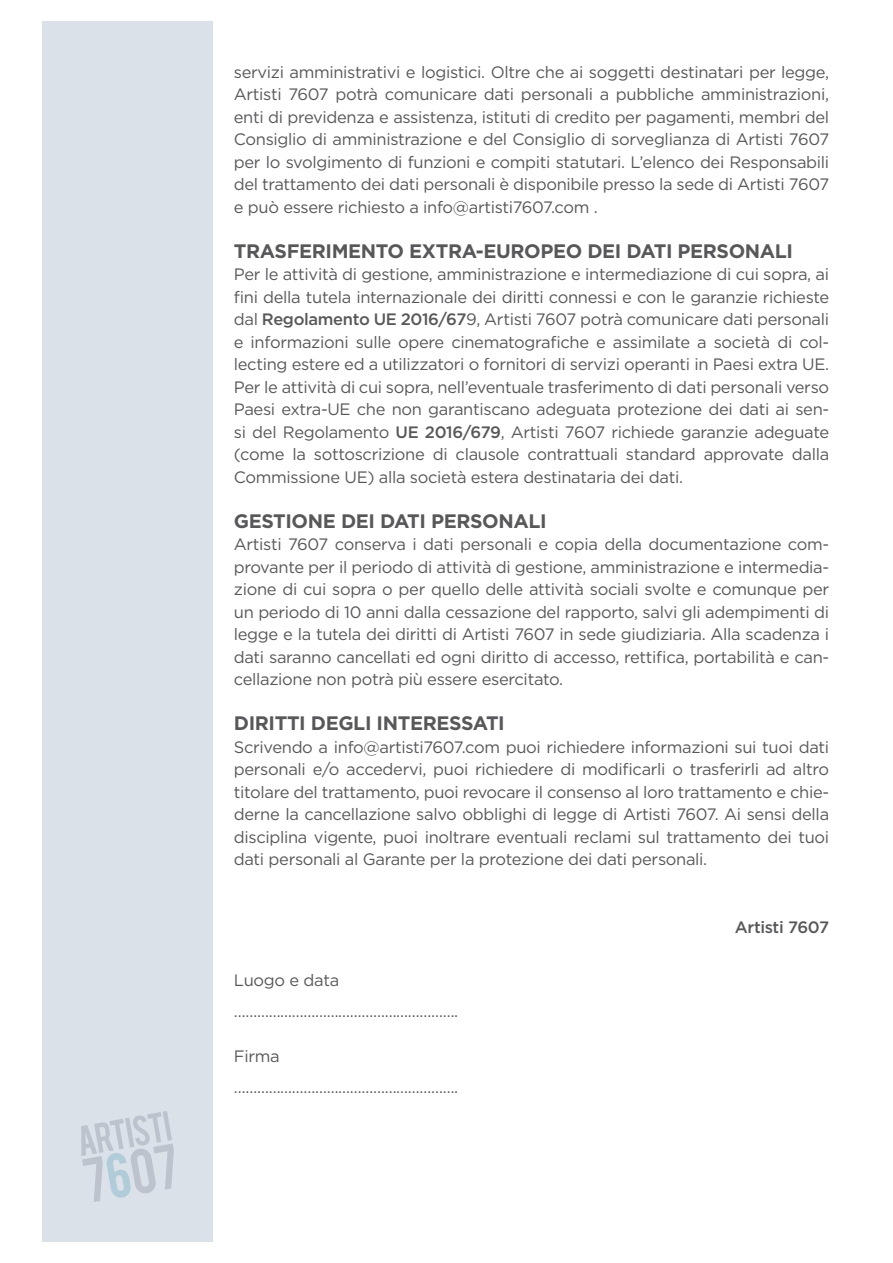
<style>
.page{position:relative;width:893px;height:1263px;background:#fff}
.page>*{position:absolute;margin:0;border:0;box-sizing:border-box;transform-origin:0 0}
.t1{font:700 19.5px "Gotham";letter-spacing:-.02em;color:#58585a}
.t2{font:16.5px/22.5px "Gotham";letter-spacing:-.02em;color:#58585a;text-align:justify}
.t3{font:500 16.5px "Gotham";letter-spacing:-.02em;color:#58585a}
.s1{font-weight:500}
</style>
<div class="page">
<div style="left:43px;top:21px;width:170px;height:1221px;background:#dae1e9"></div>
<svg style="left:81px;top:1111px;width:93px;height:91px"></svg>
<p class="t2" style="left:234px;top:60px;width:597px">servizi amministrativi e logistici. Oltre che ai soggetti destinatari per legge, Artisti 7607 potrà comunicare dati personali a pubbliche amministrazioni, enti di previdenza e assistenza, istituti di credito per pagamenti, membri del Consiglio di amministrazione e del Consiglio di sorveglianza di Artisti 7607 per lo svolgimento di funzioni e compiti statutari. L’elenco dei Responsabili del trattamento dei dati personali è disponibile presso la sede di Artisti 7607 e può essere richiesto a info@artisti7607.com .</p>
<p class="t1" style="left:234px;top:238px;width:27px">TRASFERIMENTO</p>
<p class="t1" style="left:409px;top:238px;width:41px">EXTRA</p>
<p class="t1" style="left:476px;top:238px;width:23px">-EUROPEO</p>
<p class="t1" style="left:587px;top:238px;width:12px">DEI</p>
<p class="t1" style="left:627px;top:238px;width:12px">DATI</p>
<p class="t1" style="left:678px;top:238px;width:14px">PERSONALI</p>
<p class="t2" style="left:234px;top:263px;width:597px">Per le attività di gestione, amministrazione e intermediazione di cui sopra, ai fini della tutela internazionale dei diritti connessi e con le garanzie richieste dal <span class="s1">Regolamento UE 2016/67</span>9, Artisti 7607 potrà comunicare dati personali e informazioni sulle opere cinematografiche e assimilate a società di col&shy;lecting estere ed a utilizzatori o fornitori di servizi operanti in Paesi extra UE.<br>Per le attività di cui sopra, nell’eventuale trasferimento di dati personali verso Paesi extra-UE che non garantiscano adeguata protezione dei dati ai sen&shy;si del Regolamento <span class="s1">UE 2016/679</span>, Artisti 7607 richiede garanzie adeguate (come la sottoscrizione di clausole contrattuali standard approvate dalla Commissione UE) alla società estera destinataria dei dati.</p>
<p class="t1" style="left:234px;top:508px;width:28px">GESTIONE</p>
<p class="t1" style="left:341px;top:508px;width:12px">DEI</p>
<p class="t1" style="left:380px;top:508px;width:12px">DATI</p>
<p class="t1" style="left:431px;top:508px;width:14px">PERSONALI</p>
<p class="t2" style="left:234px;top:533px;width:597px">Artisti 7607 conserva i dati personali e copia della documentazione com&shy;provante per il periodo di attività di gestione, amministrazione e intermedia&shy;zione di cui sopra o per quello delle attività sociali svolte e comunque per un periodo di 10 anni dalla cessazione del rapporto, salvi gli adempimenti di legge e la tutela dei diritti di Artisti 7607 in sede giudiziaria. Alla scadenza i dati saranno cancellati ed ogni diritto di accesso, rettifica, portabilità e can&shy;cellazione non potrà più essere esercitato.</p>
<p class="t1" style="left:234px;top:710px;width:25px">DIRITTI</p>
<p class="t1" style="left:311px;top:710px;width:13px">DEGLI</p>
<p class="t1" style="left:377px;top:710px;width:13px">INTERESSATI</p>
<p class="t2" style="left:234px;top:735px;width:597px">Scrivendo a info@artisti7607.com puoi richiedere informazioni sui tuoi dati personali e/o accedervi, puoi richiedere di modificarli o trasferirli ad altro titolare del trattamento, puoi revocare il consenso al loro trattamento e chie&shy;derne la cancellazione salvo obblighi di legge di Artisti 7607. Ai sensi della disciplina vigente, puoi inoltrare eventuali reclami sul trattamento dei tuoi dati personali al Garante per la protezione dei dati personali.</p>
<p class="t2" style="left:234px;top:964px;width:226px;line-height:31px">Luogo e data ………………………………………………….</p>
<p class="t2" style="left:234px;top:1040px;width:226px;line-height:31px">Firma ………………………………………………….</p>
<p class="t3" style="left:735px;top:916px;width:96px">Artisti 7607</p>
</div>
